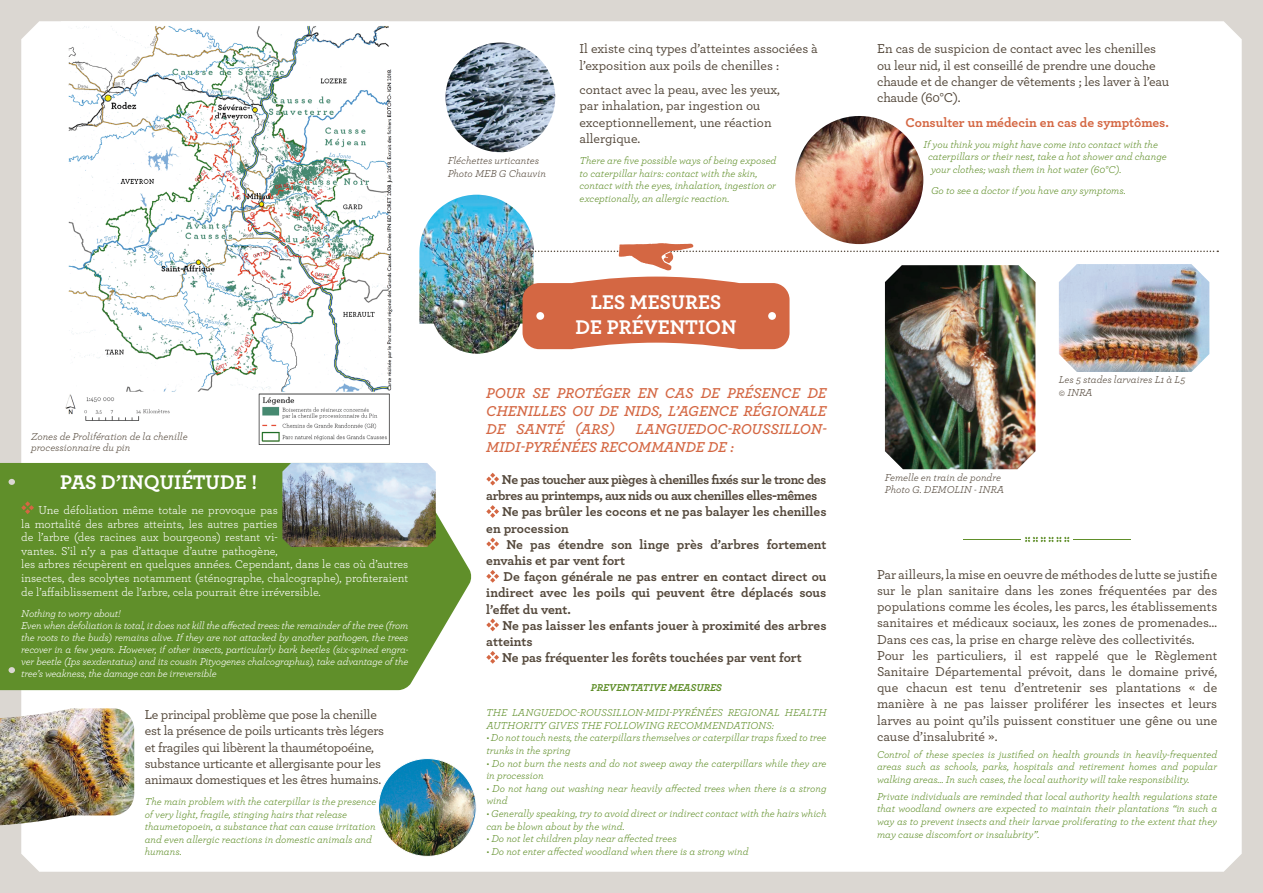
<style>
.page{position:relative;width:1263px;height:893px;background:#dbd7d2}
.page>*{position:absolute;margin:0;border:0;box-sizing:border-box;transform-origin:0 0}
.t1{font:700 20.85px/24.9px "Archer";color:#fff;text-align:center}
.t2{font:italic 600 15px/18px "Archer";color:#d46743;text-align:justify}
.t3{font:500 13.5px/16.2px "Archer";letter-spacing:-.005em;color:#54483b}
.t4{font:700 13.5px "Archer";letter-spacing:-.005em;color:#54483b}
.t5{font:700 13.5px "Archer";letter-spacing:-.03em;color:#54483b}
.t6{font:700 13.5px "Archer";color:#d46743}
.t7{font:12px/13.6px "Archer";color:#fff}
.t8{font:italic 10.5px/12.6px "Archer";color:#608f2a}
.t9{font:italic 10.5px/12px "Archer";letter-spacing:-.02em;color:#fff}
.t10{font:italic 10.5px/12.6px "Archer";color:#54483b}
.t11{font:italic 700 10.5px "Archer";color:#608f2a}
</style>
<div class="page">
<div style="left:21px;top:21px;width:1221px;height:851px;background:#fff"></div>
<img style="left:46px;top:21px;width:356px;height:436px">
<svg style="left:0;top:463px;width:472px;height:227px;background:#6b9638"></svg>
<svg style="left:21px;top:501px;width:13px;height:13px"></svg>
<img style="left:0;top:708px;width:134px;height:117px">
<img style="left:378px;top:759px;width:98px;height:97px;border-radius:49px">
<img style="left:419px;top:195px;width:115px;height:159px">
<img style="left:795px;top:116px;width:128px;height:128px;border-radius:64px">
<svg style="left:486px;top:473px;width:13px;height:12px"></svg>
<svg style="left:486px;top:505px;width:13px;height:13px"></svg>
<svg style="left:486px;top:537px;width:13px;height:13px"></svg>
<svg style="left:486px;top:570px;width:13px;height:13px"></svg>
<svg style="left:486px;top:618px;width:13px;height:13px"></svg>
<svg style="left:486px;top:651px;width:13px;height:13px"></svg>
<img style="left:445px;top:43px;width:110px;height:109px;border-radius:55px">
<svg style="left:1025px;top:537px;width:44px;height:5px"></svg>
<hr style="left:963px;top:539px;width:58px;height:1px;background:#608f2a">
<hr style="left:1073px;top:539px;width:58px;height:1px;background:#608f2a">
<img style="left:1059px;top:270px;width:150px;height:102px">
<img style="left:885px;top:270px;width:150px;height:199px">
<svg style="left:522px;top:277px;width:267px;height:72px;background:#d67554"></svg>
<svg style="left:529px;top:243px;width:689px;height:27px;background:#efeae8"></svg>
<img style="left:282px;top:463px;width:154px;height:84px">
<p class="t10" style="left:31px;top:431px;width:158px;line-height:10.5px">Zones de Prolifération de la chenille processionnaire du pin</p>
<h1 class="t1" style="left:60px;top:468px;width:199px">Pas d’inquiétude !</h1>
<p class="t7" style="left:21px;top:503px;width:389px;text-indent:17px">Une défoliation même totale ne provoque pas<br>la mortalité des arbres atteints, les autres parties<br>de l’arbre (des racines aux bourgeons) restant vi-<br>vantes. S’il n’y a pas d’attaque d’autre pathogène,<br>les arbres récupèrent en quelques années. Cependant, dans le cas où d’autres insectes, des scolytes notamment (sténographe, chalcographe), profiteraient de l’affaiblissement de l’arbre, cela pourrait être irréversible.</p>
<p class="t9" style="left:21px;top:606px;width:389px">Nothing to worry about!<br>Even when defoliation is total, it does not kill the affected trees: the remainder of the tree (from the roots to the buds) remains alive. If they are not attacked by another pathogen, the trees recover in a few years. However, if other insects, particularly bark beetles (six-spined engra&shy;ver beetle (Ips sexdentatus) and its cousin Pityogenes chalcographus), take advantage of the tree’s weakness, the damage can be irreversible</p>
<p class="t3" style="left:145px;top:706px;width:241px">Le principal problème que pose la chenille est la présence de poils urticants très légers et fragiles qui libèrent la thaumétopoéine, substance urticante et allergisante pour les animaux domestiques et les êtres humains.</p>
<p class="t8" style="left:145px;top:795px;width:233px">The main problem with the caterpillar is the presence of very light, fragile, stinging hairs that release thaumetopoein, a substance that can cause irritation and even allergic reactions in domestic animals and humans.</p>
<p class="t10" style="left:448px;top:154px;width:100px">Fléchettes urticantes<br>Photo MEB G Chauvin</p>
<p class="t3" style="left:579px;top:40px;width:240px">Il existe cinq types d’atteintes associées à l’exposition aux poils de chenilles :</p>
<p class="t3" style="left:579px;top:81px;width:202px">contact avec la peau, avec les yeux, par inhalation, par ingestion ou exceptionnellement, une réaction allergique.</p>
<p class="t8" style="left:579px;top:154px;width:198px">There are five possible ways of being exposed to caterpillar hairs: contact with the skin, contact with the eyes, inhalation, ingestion or exceptionally, an allergic reaction.</p>
<h1 class="t1" style="left:575px;top:288px;width:163px">Les mesures de prévention</h1>
<h2 class="t2" style="left:486px;top:383px;width:342px">POUR SE PROTÉGER EN CAS DE PRÉSENCE DE CHENILLES OU DE NIDS, L’AGENCE RÉGIONALE DE SANTÉ (ARS)</h2>
<h2 class="t2" style="left:486px;top:419px;width:342px;text-indent:150px">LANGUEDOC-ROUSSILLON-<br>MIDI-PYRÉNÉES RECOMMANDE DE :</h2>
<p class="t5" style="left:502px;top:469px;width:326px">Ne pas toucher aux pièges à chenilles fixés sur le tronc des</p>
<p class="t5" style="left:486px;top:485px;width:332px">arbres au printemps, aux nids ou aux chenilles elles-mêmes</p>
<p class="t4" style="left:502px;top:501px;width:326px">Ne pas brûler les cocons et ne pas balayer les chenilles</p>
<p class="t4" style="left:486px;top:517px;width:84px">en procession</p>
<p class="t4" style="left:506px;top:534px;width:322px">Ne pas étendre son linge près d’arbres fortement</p>
<p class="t4" style="left:486px;top:550px;width:140px">envahis et par vent fort</p>
<p class="t4" style="left:503px;top:566px;width:325px">De façon générale ne pas entrer en contact direct ou</p>
<p class="t4" style="left:486px;top:582px;width:342px">indirect avec les poils qui peuvent être déplacés sous</p>
<p class="t4" style="left:486px;top:598px;width:86px">l’effet du vent.</p>
<p class="t4" style="left:502px;top:615px;width:326px">Ne pas laisser les enfants jouer à proximité des arbres</p>
<p class="t4" style="left:486px;top:631px;width:48px">atteints</p>
<p class="t4" style="left:502px;top:647px;width:301px">Ne pas fréquenter les forêts touchées par vent fort</p>
<p class="t11" style="left:591px;top:679px;width:132px">PREVENTATIVE MEASURES</p>
<p class="t8" style="left:486px;top:706px;width:71px">The Languedoc</p>
<p class="t8" style="left:577px;top:706px;width:31px">-Ro ussillon</p>
<p class="t8" style="left:643px;top:706px;width:112px">-Midi-Pyrénées Regional</p>
<p class="t8" style="left:785px;top:706px;width:8px">Healt</p>
<p class="t8" style="left:818px;top:706px;width:10px">h</p>
<p class="t8" style="left:486px;top:718px;width:37px">Authorit</p>
<p class="t8" style="left:540px;top:718px;width:72px">y gives the follo</p>
<p class="t8" style="left:636px;top:718px;width:40px">win g recommendations</p>
<p class="t8" style="left:772px;top:718px;width:4px">:</p>
<p class="t8" style="left:486px;top:731px;width:342px">• Do not touch nests, the caterpillars themselves or caterpillar traps fixed to tree trunks in the spring</p>
<p class="t8" style="left:486px;top:756px;width:342px">• Do not burn the nests and do not sweep away the caterpillars while they are in procession</p>
<p class="t8" style="left:486px;top:781px;width:342px">• Do not hang out washing near heavily affected trees when there is a strong wind</p>
<p class="t8" style="left:486px;top:807px;width:342px">• Generally speaking, try to avoid direct or indirect contact with the hairs which can be blown about by the wind.</p>
<p class="t8" style="left:486px;top:832px;width:192px">• Do not let children play near affected trees</p>
<p class="t8" style="left:486px;top:844px;width:264px">• Do not enter affected woodland when there is a strong wind</p>
<p class="t3" style="left:877px;top:40px;width:294px">En cas de suspicion de contact avec les chenilles ou leur nid, il est conseillé de prendre une douche chaude et de changer de vêtements ; les laver à l’eau chaude (60°C).</p>
<p class="t6" style="left:905px;top:111px;width:265px">Consulter un médecin en cas de symptômes.</p>
<p class="t8" style="left:928px;top:137px;width:240px;text-indent:-5px">If you think you might have come into contact with the caterpillars or their nest, take a hot shower and change your clothes; wash them in hot water (60°C).</p>
<p class="t8" style="left:931px;top:184px;width:196px">Go to see a doctor if you have any symptoms.</p>
<p class="t10" style="left:885px;top:470px;width:121px">Femelle en train de pondre<br>Photo G. DEMOLIN - INRA</p>
<p class="t10" style="left:1059px;top:373px;width:128px">Les 5 stades larvaires L1 à L5 © INRA</p>
<p class="t3" style="left:877px;top:565px;width:342px">Par ailleurs, la mise en oeuvre de méthodes de lutte se justifie sur le plan sanitaire dans les zones fréquentées par des populations comme les écoles, les parcs, les établissements sanitaires et médicaux sociaux, les zones de promenades… Dans ces cas, la prise en charge relève des collectivités.<br>Pour les particuliers, il est rappelé que le Règlement Sanitaire Départemental prévoit, dans le domaine privé, que chacun est tenu d’entretenir ses plantations « de manière à ne pas laisser proliférer les insectes et leurs larves au point qu’ils puissent constituer une gêne ou une cause d’insalubrité ».</p>
<p class="t8" style="left:877px;top:747px;width:342px;text-align:justify">Control of these species is justified on health grounds in heavily-frequented areas such as schools, parks, hospitals and retirement homes and popular walking areas… In such cases, the local authority will take responsibility.</p>
<p class="t8" style="left:877px;top:789px;width:342px;text-align:justify">Private individuals are reminded that local authority health regulations state that woodland owners are expected to maintain their plantations “in such a way as to prevent insects and their larvae proliferating to the extent that they may cause discomfort or insalubrity”.</p>
</div>
